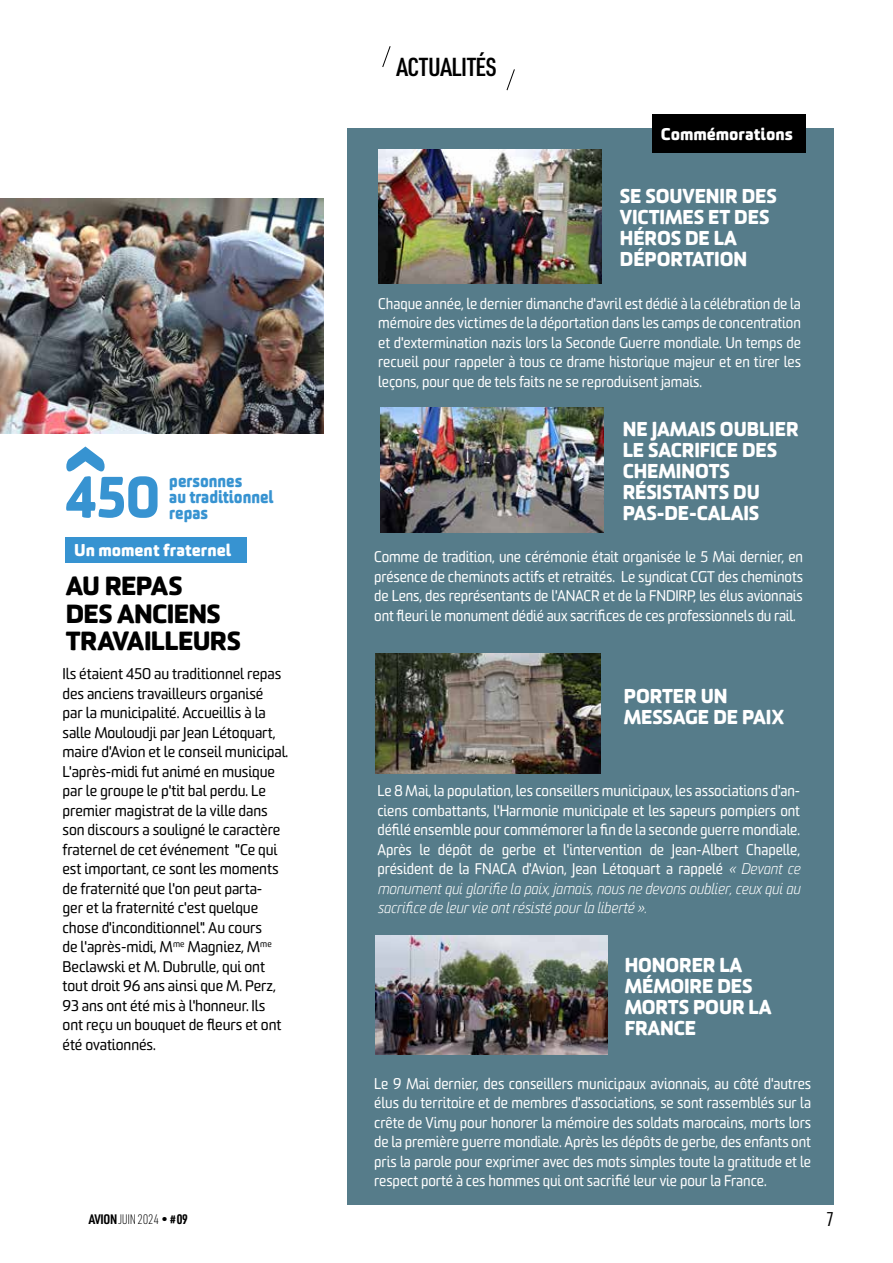
<style>
.page{position:relative;width:893px;height:1263px;background:#fff}
.page>*{position:absolute;margin:0;border:0;box-sizing:border-box;transform-origin:0 0}
.t1{font:800 55.95px "Sommet Rounded";color:#3793d1;scale:.9 1}
.t2{font:800 25.5px/27px "Sommet Rounded";letter-spacing:-.025em;color:#000}
.t3{font:600 25.5px "URWDIN Cond";letter-spacing:-.015em;color:#000}
.t4{font:800 19.5px/21px "Sommet Rounded";letter-spacing:-.005em;color:#fff;scale:.96 1}
.t5{font:19.5px "URWDIN Cond";color:#000}
.t6{font:800 17.1px/16px "Sommet Rounded";color:#3793d1;scale:.9 1}
.t7{font:800 16.5px "Sommet Rounded";letter-spacing:-.005em;color:#fff}
.t8{font:15px/19.5px "Sommet Rounded";letter-spacing:-.005em;color:#fff;text-align:justify;scale:.96 1}
.t9{font:15px/19.5px "Sommet Rounded";letter-spacing:-.005em;color:#000}
.t10{font:200 13.5px "URWDIN Cond";letter-spacing:-.025em;color:#000}
.s1{font-weight:300;font-style:italic}
.s2{font-weight:700}
</style>
<div class="page">
<svg style="left:382px;top:46px;width:9px;height:21px"></svg>
<svg style="left:506px;top:69px;width:9px;height:22px"></svg>
<img style="left:0;top:198px;width:323px;height:236px">
<div style="left:66px;top:538px;width:181px;height:25px;background:#3793d1"></div>
<svg style="left:66px;top:446px;width:39px;height:25px"></svg>
<div style="left:347px;top:128px;width:486px;height:1077px;background:#567c8a"></div>
<div style="left:652px;top:114px;width:154px;height:39px;background:#000"></div>
<img style="left:378px;top:150px;width:224px;height:133px">
<img style="left:375px;top:654px;width:226px;height:119px">
<img style="left:375px;top:935px;width:232px;height:119px">
<img style="left:380px;top:408px;width:224px;height:124px">
<h2 class="t3" style="left:396px;top:50px;width:102px">ACTUALITÉS</h2>
<p class="t7" style="left:661px;top:123px;width:134px">Commémorations</p>
<h1 class="t1" style="left:66px;top:459px;width:106px">450</h1>
<p class="t6" style="left:169px;top:472px;width:118px">personnes<br>au traditionnel repas</p>
<p class="t7" style="left:74px;top:539px;width:158px">Un moment fraternel</p>
<h2 class="t2" style="left:66px;top:572px;width:177px">AU REPAS<br>DES ANCIENS<br>TRAVAILLEURS</h2>
<p class="t9" style="left:63px;top:664px;width:227px">Ils étaient 450 au traditionnel repas des anciens travailleurs organisé<br>par la municipalité. Accueillis à la salle Mouloudji par Jean Létoquart, maire d'Avion et le conseil municipal.<br>L'après-midi fut animé en musique par le groupe le p'tit bal perdu. Le premier magistrat de la ville dans son discours a souligné le caractère fraternel de cet événement "Ce qui est important, ce sont les moments de fraternité que l'on peut parta-<br>ger et la fraternité c'est quelque chose d'inconditionnel". Au cours<br>de l'après-midi, M<sup>me</sup> Magniez, M<sup>me </sup>Beclawski et M. Dubrulle, qui ont tout droit 96 ans ainsi que M. Perz, 93 ans ont été mis à l'honneur. Ils ont reçu un bouquet de fleurs et ont été ovationnés.</p>
<h3 class="t4" style="left:620px;top:185px;width:165px">SE SOUVENIR DES<br>VICTIMES ET DES<br>HÉROS DE LA<br>DÉPORTATION</h3>
<p class="t8" style="left:378px;top:294px;width:442px">Chaque année, le dernier dimanche d'avril est dédié à la célébration de la mémoire des victimes de la déportation dans les camps de concentration et d'extermination nazis lors la Seconde Guerre mondiale. Un temps de recueil pour rappeler à tous ce drame historique majeur et en tirer les leçons, pour que de tels faits ne se reproduisent jamais.</p>
<h3 class="t4" style="left:623px;top:417px;width:185px">NE JAMAIS OUBLIER<br>LE SACRIFICE DES<br>CHEMINOTS<br>RÉSISTANTS DU<br>PAS-DE-CALAIS</h3>
<p class="t8" style="left:374px;top:547px;width:448px">Comme de tradition, une cérémonie était organisée le 5 Mai dernier, en présence de cheminots actifs et retraités. Le syndicat CGT des cheminots de Lens, des représentants de l'ANACR et de la FNDIRP, les élus avionnais ont fleuri le monument dédié aux sacrifices de ces professionnels du rail.</p>
<h3 class="t4" style="left:624px;top:685px;width:169px">PORTER UN<br>MESSAGE DE PAIX</h3>
<p class="t8" style="left:377px;top:781px;width:442px">Le 8 Mai, la population, les conseillers municipaux, les associations d'an&shy;ciens combattants, l'Harmonie municipale et les sapeurs pompiers ont défilé ensemble pour commémorer la fin de la seconde guerre mondiale.<br>Après le dépôt de gerbe et l'intervention de Jean-Albert Chapelle, président de la FNACA d'Avion, Jean Létoquart a rappelé <span class="s1">« Devant ce monument qui glorifie la paix, jamais, nous ne devons oublier, ceux qui au sacrifice de leur vie ont résisté pour la liberté ».</span></p>
<h3 class="t4" style="left:625px;top:953px;width:154px">HONORER LA<br>MÉMOIRE DES<br>MORTS POUR LA<br>FRANCE</h3>
<p class="t8" style="left:374px;top:1074px;width:457px">Le 9 Mai dernier, des conseillers municipaux avionnais, au côté d'autres élus du territoire et de membres d'associations, se sont rassemblés sur la crête de Vimy pour honorer la mémoire des soldats marocains, morts lors de la première guerre mondiale. Après les dépôts de gerbe, des enfants ont pris la parole pour exprimer avec des mots simples toute la gratitude et le respect porté à ces hommes qui ont sacrifié leur vie pour la France.</p>
<p class="t10" style="left:89px;top:1210px;width:101px"><span class="s2">AVION</span> JUIN 2024 • <span class="s2"># 09</span></p>
<h3 class="t5" style="left:826px;top:1206px;width:10px">7</h3>
</div>
